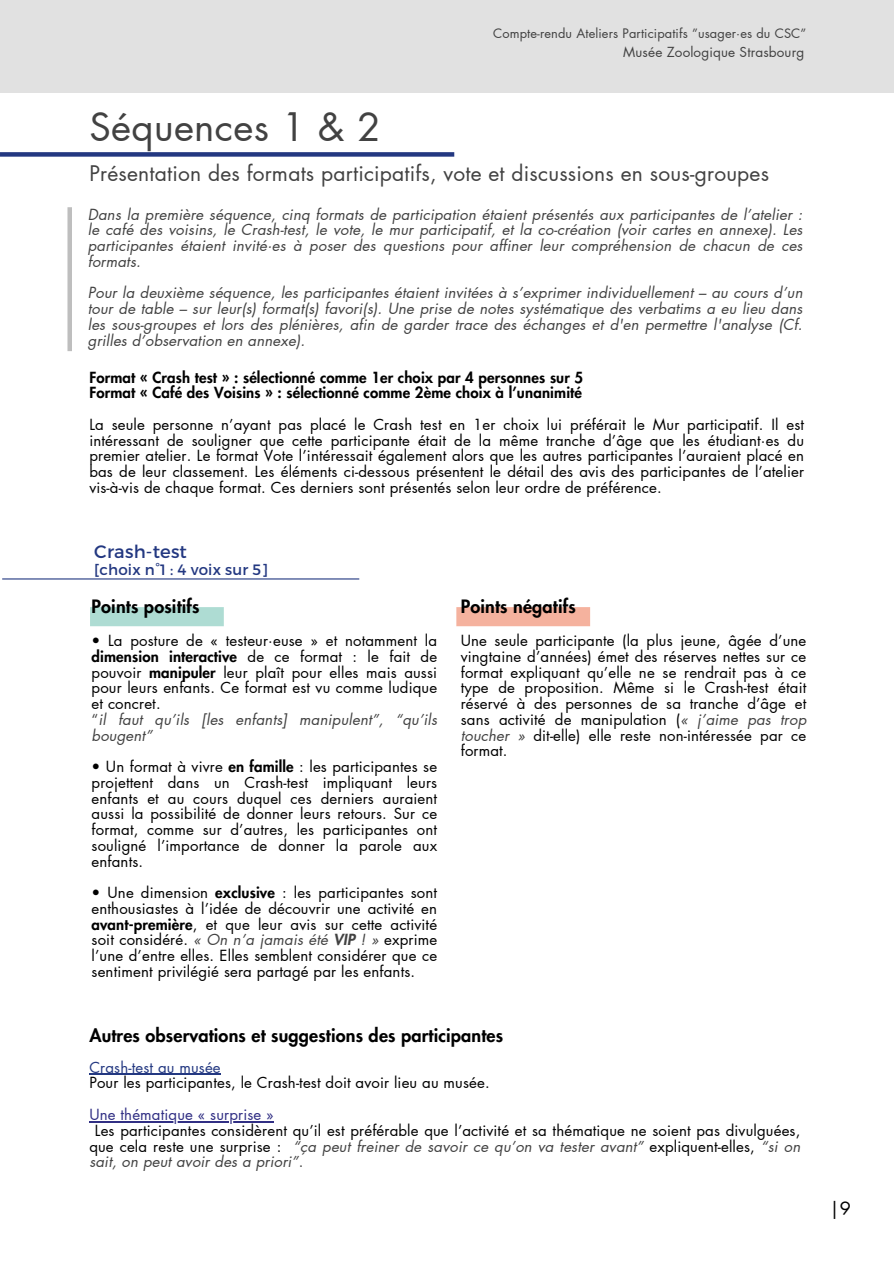
<style>
.page{position:relative;width:894px;height:1264px;background:#fff}
.page>*{position:absolute;margin:0;border:0;box-sizing:border-box;transform-origin:0 0}
.t1{font:38.4px "Futura LT Pro";letter-spacing:.01em;color:#424242}
.t2{font:21px "Futura LT Pro";letter-spacing:.01em;color:#424242}
.t3{font:18.15px "Futura LT Pro";color:#000}
.t4{font:800 18px "Futura LT Pro";letter-spacing:.01em;color:#000}
.t5{font:18px "Montserrat";letter-spacing:.01em;color:#233881}
.t6{font:15px/15.8px "Futura LT Pro";letter-spacing:.01em;color:#000;text-align:justify}
.t7{font:italic 15px/15.8px "Futura LT Pro";letter-spacing:.01em;color:#424242;text-align:justify}
.t8{font:800 15px/15.8px "Futura LT Pro";letter-spacing:.01em;color:#000}
.t9{font:15px "Futura LT Pro";letter-spacing:.01em;color:#312f84}
.t10{font:15px "Montserrat";letter-spacing:.01em;color:#233881}
.t11{font:13.5px "Futura LT Pro";letter-spacing:.01em;color:#424242}
.t12{font:12.75px "Futura LT Pro";letter-spacing:.01em;color:#424242}
.s1{font-weight:800}
.s2{color:#424242}
.s3{font-style:italic;color:#424242}
.s4{font-weight:800;font-style:italic;color:#424242}
.s5{color:#233881}
.s6{font-style:normal;color:#000}
.s7{font-style:normal}
</style>
<div class="page">
<div style="left:0;top:0;width:893px;height:92px;background:#e1e1e1"></div>
<div style="left:0;top:152px;width:454px;height:5px;background:#233881"></div>
<div style="left:67px;top:207px;width:5px;height:144px;background:#bebebe"></div>
<div style="left:90px;top:607px;width:134px;height:19px;background:#aedcd3"></div>
<div style="left:456px;top:607px;width:134px;height:19px;background:#f5b29e"></div>
<hr style="left:2px;top:578px;width:357px;height:1px;background:#233881">
<hr style="left:89px;top:1073px;width:132px;height:1px;background:#233881">
<hr style="left:89px;top:1121px;width:185px;height:1px;background:#312f84">
<h6 class="t12" style="left:493px;top:28px;width:315px">Compte-rendu Ateliers Participatifs ”usager·es du CSC”</h6>
<h6 class="t11" style="left:623px;top:46px;width:182px">Musée Zoologique Strasbourg</h6>
<p class="t1" style="left:89px;top:110px;width:293px">Séquences 1 &amp; 2</p>
<h6 class="t2" style="left:89px;top:164px;width:681px">Présentation des formats participatifs, vote et discussions en sous-groupes</h6>
<h1 class="t7" style="left:88px;top:207px;width:716px">Dans la première séquence, cinq formats de participation étaient présentés aux participantes de l’atelier : le café des voisins, le Crash-test, le vote, le mur participatif, et la co-création (voir cartes en annexe). Les participantes étaient invité·es à poser des questions pour affiner leur compréhension de chacun de ces formats.</h1>
<p class="t7" style="left:88px;top:285px;width:716px">Pour la deuxième séquence, les participantes étaient invitées à s’exprimer individuellement – au cours d’un tour de table – sur leur(s) format(s) favori(s). Une prise de notes systématique des verbatims a eu lieu dans les sous-groupes et lors des plénières, afin de garder trace des échanges et d'en permettre l'analyse (Cf. grilles d’observation en annexe).</p>
<h2 class="t8" style="left:89px;top:370px;width:495px">Format « Crash test » : sélectionné comme 1er choix par 4 personnes sur 5<br>Format « Café des Voisins » : sélectionné comme 2ème choix à l’unanimité</h2>
<p class="t6" style="left:89px;top:417px;width:716px">La seule personne n’ayant pas placé le Crash test en 1er choix lui préférait le Mur participatif. Il est intéressant de souligner que cette participante était de la même tranche d’âge que les étudiant·es du premier atelier. Le format Vote l’intéressait également alors que les autres participantes l’auraient placé en bas de leur classement. Les éléments ci-dessous présentent le détail des avis des participantes de l’atelier vis-à-vis de chaque format. Ces derniers sont présentés selon leur ordre de préférence.</p>
<h6 class="t5" style="left:94px;top:540px;width:94px">Crash-test</h6>
<h6 class="t10" style="left:94px;top:560px;width:175px">[choix n°1 : 4 voix sur 5]</h6>
<h6 class="t4" style="left:92px;top:598px;width:109px">Points positifs</h6>
<h6 class="t6" style="left:92px;top:633px;width:347px;text-align:left">• La posture de « testeur·euse » et notamment la <span class="s1">dimension interactive</span> de ce format : le fait de pouvoir <span class="s1">manipuler</span> leur plaît pour elles mais aussi pour leurs enfants. Ce format est vu comme ludique et concret.<br><span class="s2">“</span><span class="s3">il faut qu’ils [les enfants] manipulent”, “qu’ils bougent”</span></h6>
<h5 class="t6" style="left:92px;top:759px;width:347px">• Un format à vivre <span class="s1">en famille</span> : les participantes se projettent dans un Crash-test impliquant leurs enfants et au cours duquel ces derniers auraient aussi la possibilité de donner leurs retours. Sur ce format, comme sur d’autres, les participantes ont souligné l’importance de donner la parole aux enfants.</h5>
<h6 class="t6" style="left:92px;top:885px;width:347px">• Une dimension <span class="s1">exclusive</span> : les participantes sont enthousiastes à l’idée de découvrir une activité en <span class="s1">avant-première</span>, et que leur avis sur cette activité soit considéré. <span class="s3">« On n’a jamais été</span> <span class="s4">VIP</span> <span class="s3">! »</span> exprime l’une d’entre elles. Elles semblent considérer que ce sentiment privilégié sera partagé par les enfants.</h6>
<p class="t4" style="left:460px;top:598px;width:116px">Points négatifs</p>
<h3 class="t6" style="left:460px;top:633px;width:347px">Une seule participante (la plus jeune, âgée d’une vingtaine d’années) émet des réserves nettes sur ce format expliquant qu’elle ne se rendrait pas à ce type de proposition. Même si le Crash-test était réservé à des personnes de sa tranche d’âge et sans activité de manipulation (<span class="s3">« j’aime pas trop toucher »</span> dit-elle) elle reste non-intéressée par ce format.</h3>
<p class="t4" style="left:89px;top:1027px;width:415px">Autres observations et suggestions des participantes</p>
<h3 class="t6" style="left:89px;top:1059px;width:402px"><span class="s5">Crash-test au musée<br></span>Pour les participantes, le Crash-test doit avoir lieu au musée.</h3>
<h6 class="t9" style="left:89px;top:1107px;width:186px">Une thématique « surprise »</h6>
<h6 class="t6" style="left:95px;top:1122px;width:706px">Les participantes considèrent qu’il est préférable que l’activité et sa thématique ne soient pas divulguées,</h6>
<h6 class="t7" style="left:89px;top:1138px;width:712px"><span class="s6">que cela reste une surprise :</span> “ça peut freiner de savoir ce qu’on va tester avant” <span class="s6">expliquent-elles,</span> “si on</h6>
<h6 class="t7" style="left:89px;top:1154px;width:215px">sait, on peut avoir des a priori”<span class="s7">.</span></h6>
<h6 class="t3" style="left:829px;top:1200px;width:23px">|9</h6>
</div>
